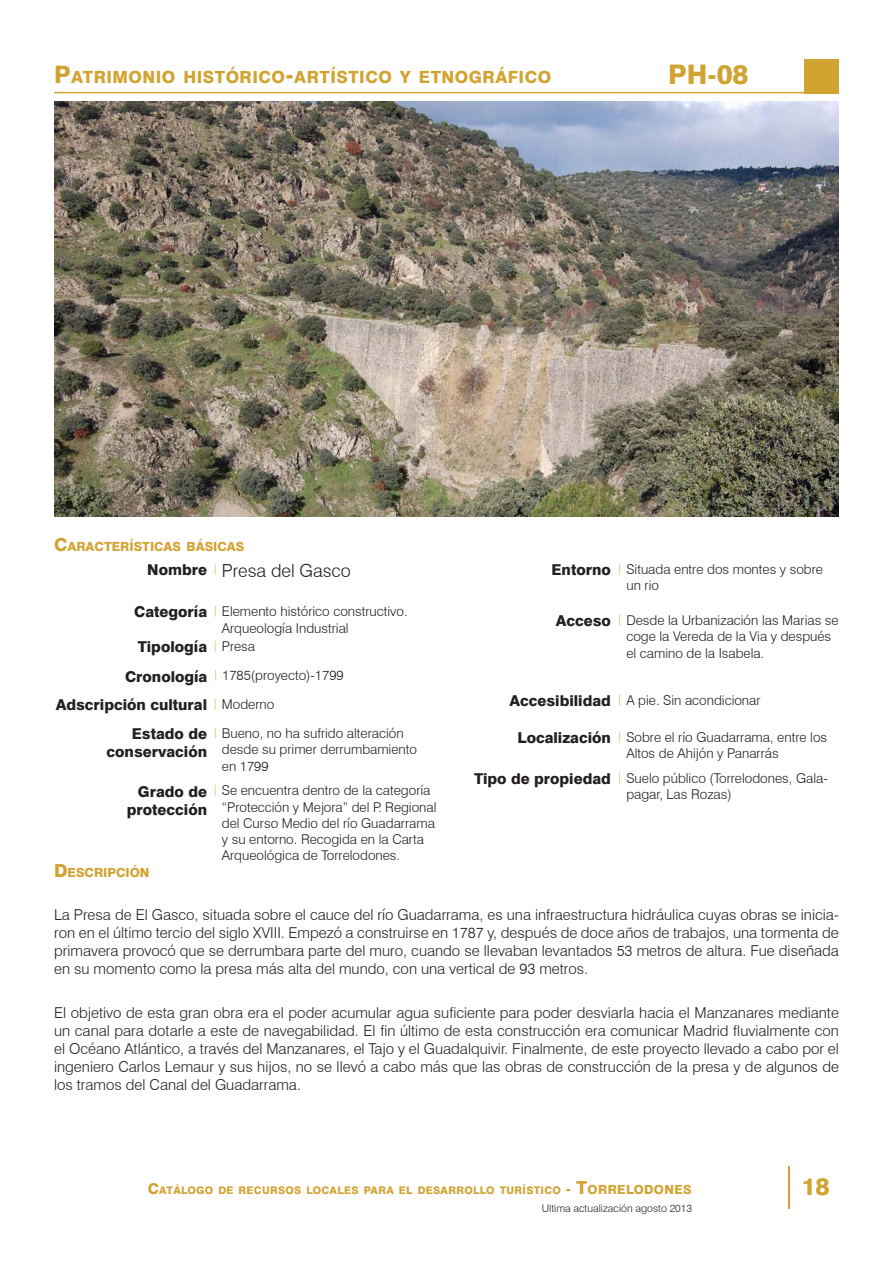
<style>
.page{position:relative;width:893px;height:1263px;background:#fff}
.page>*{position:absolute;margin:0;border:0;box-sizing:border-box;transform-origin:0 0}
.t1{font:800 27px "Swiss 721 BT";color:#d1a331}
.t2{font:800 24px "Swiss 721 BT";color:#d1a331}
.t3{font:300 18px "Swiss 721 BT";color:#231f20}
.t4{font:800 16.8px "Swiss 721 BT";letter-spacing:.03em;color:#d1a331}
.Normal_10{font:300 15px/18px "Swiss 721 BT";color:#231f20;text-align:justify}
.t5{font:800 15px "Swiss 721 BT";color:#231f20}
.Normal_9{font:300 13.5px/16.2px "Swiss 721 BT";color:#231f20}
.t6{font:800 12.6px "Swiss 721 BT";color:#d1a331}
.t7{font:800 10.5px "Swiss 721 BT";letter-spacing:.03em;color:#d1a331}
.t8{font:300 10.5px "Swiss 721 BT";color:#231f20}
.s1{font-size:24px}
.s2{font-size:18px}
.s3{font-size:15px}
.s4{font-size:12.6px}
</style>
<div class="page">
<div style="left:805px;top:59px;width:34px;height:34px;background:#d1a331"></div>
<hr style="left:54px;top:92px;width:785px;height:1px;background:#d1a331">
<hr style="left:788px;top:1167px;width:2px;height:42px;background:#d1a331">
<img style="left:54px;top:102px;width:785px;height:415px">
<p class="t4" style="left:54px;top:67px;width:499px"><span class="s1">P</span>ATRIMONIO HISTÓRICO<span class="s1">-</span>ARTÍSTICO Y ETNOGRÁFICO</p>
<p class="t1" style="left:668px;top:58px;width:82px">PH-08</p>
<p class="t6" style="left:54px;top:539px;width:192px"><span class="s2">C</span>ARACTERÍSTICAS BÁSICAS</p>
<p class="Normal_9" style="left:626px;top:561px;width:198px">Situada entre dos montes y sobre un rio</p>
<p class="Normal_9" style="left:626px;top:612px;width:214px">Desde la Urbanización las Marias se coge la Vereda de la Via y después el camino de la Isabela.</p>
<p class="Normal_9" style="left:626px;top:692px;width:136px">A pie. Sin acondicionar</p>
<p class="t3" style="left:222px;top:560px;width:131px">Presa del Gasco</p>
<p class="Normal_9" style="left:222px;top:603px;width:187px">Elemento histórico constructivo.<br>Arqueología Industrial</p>
<p class="Normal_9" style="left:222px;top:638px;width:35px">Presa</p>
<p class="t5" style="left:147px;top:561px;width:61px">Nombre</p>
<p class="t5" style="left:134px;top:603px;width:74px">Categoría</p>
<p class="t5" style="left:138px;top:638px;width:71px">Tipología</p>
<p class="t5" style="left:552px;top:561px;width:61px">Entorno</p>
<p class="t5" style="left:556px;top:612px;width:57px">Acceso</p>
<p class="t5" style="left:125px;top:667px;width:84px">Cronología</p>
<p class="Normal_9" style="left:222px;top:667px;width:123px">1785(proyecto)-1799</p>
<p class="t5" style="left:509px;top:692px;width:103px">Accesibilidad</p>
<p class="t5" style="left:56px;top:695px;width:153px">Adscripción cultural</p>
<p class="t5" style="left:132px;top:725px;width:77px">Estado de</p>
<p class="t5" style="left:107px;top:743px;width:102px">conservación</p>
<p class="Normal_9" style="left:222px;top:695px;width:54px">Moderno</p>
<p class="Normal_9" style="left:222px;top:725px;width:197px">Bueno, no ha sufrido alteración desde su primer derrumbamiento en 1799</p>
<p class="t5" style="left:517px;top:728px;width:95px">Localización</p>
<p class="Normal_9" style="left:626px;top:729px;width:202px">Sobre el río Guadarrama, entre los<br>Altos de Ahijón y Panarrás</p>
<p class="t5" style="left:474px;top:769px;width:138px">Tipo de propiedad</p>
<p class="Normal_9" style="left:626px;top:769px;width:203px">Suelo público (Torrelodones, Gala&shy;pagar, Las Rozas)</p>
<p class="Normal_9" style="left:222px;top:782px;width:216px">Se encuentra dentro de la categoría “Protección y Mejora” del P. Regional del Curso Medio del río Guadarrama y su entorno. Recogida en la Carta Arqueológica de Torrelodones.</p>
<p class="t5" style="left:138px;top:782px;width:71px">Grado de</p>
<p class="t5" style="left:127px;top:800px;width:82px">protección</p>
<p class="t6" style="left:54px;top:865px;width:97px"><span class="s2">D</span>ESCRIPCIÓN</p>
<p class="Normal_10" style="left:54px;top:906px;width:786px">La Presa de El Gasco, situada sobre el cauce del río Guadarrama, es una infraestructura hidráulica cuyas obras se inicia&shy;ron en el último tercio del siglo XVIII. Empezó a construirse en 1787 y, después de doce años de trabajos, una tormenta de primavera provocó que se derrumbara parte del muro, cuando se llevaban levantados 53 metros de altura. Fue diseñada en su momento como la presa más alta del mundo, con una vertical de 93 metros.</p>
<p class="Normal_10" style="left:54px;top:1003px;width:786px">El objetivo de esta gran obra era el poder acumular agua suficiente para poder desviarla hacia el Manzanares mediante un canal para dotarle a este de navegabilidad. El fin último de esta construcción era comunicar Madrid fluvialmente con el Océano Atlántico, a través del Manzanares, el Tajo y el Guadalquivir. Finalmente, de este proyecto llevado a cabo por el ingeniero Carlos Lemaur y sus hijos, no se llevó a cabo más que las obras de construcción de la presa y de algunos de los tramos del Canal del Guadarrama.</p>
<p class="t7" style="left:148px;top:1184px;width:546px"><span class="s3">C</span>ATÁLOGO DE RECURSOS LOCALES PARA EL DESARROLLO TURÍSTICO <span class="s3">-</span> <span class="s2">T</span><span class="s4">ORRELODONES</span></p>
<h2 class="t2" style="left:801px;top:1171px;width:30px">18</h2>
<p class="t8" style="left:542px;top:1201px;width:152px">Ultima actualización agosto 2013</p>
</div>
